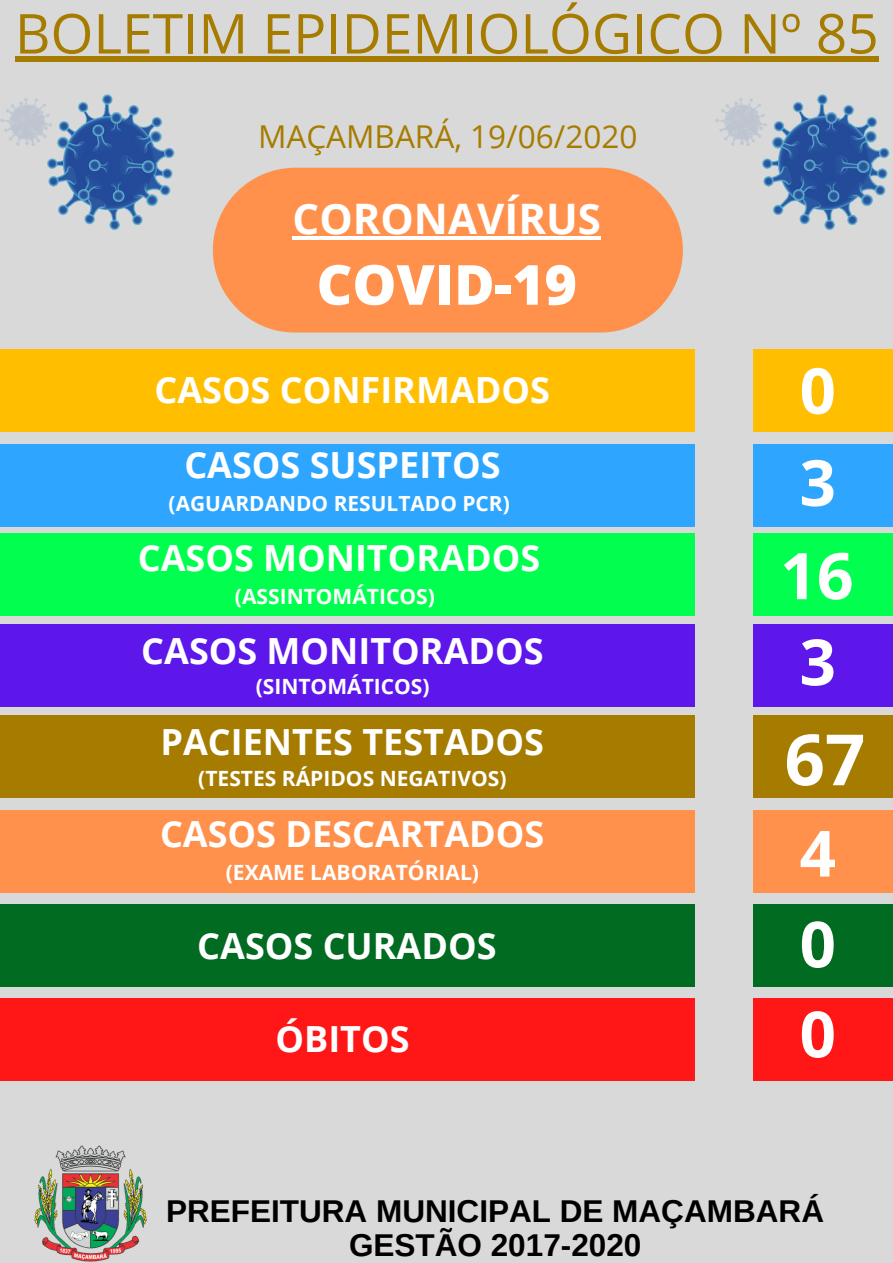
<style>
.page{position:relative;width:893px;height:1263px;background:#d9d9d9}
.page>*{position:absolute;margin:0;border:0;box-sizing:border-box;transform-origin:0 0}
.t1{font:829.57px "Open Sans";color:#d9d9d9}
.t2{font:700 70.8px "Open Sans";color:#fff}
.t3{font:700 64.43px "Open Sans";color:#fff}
.t4{font:700 63.75px "Open Sans";color:#fff}
.t5{font:700 63.6px "Open Sans";color:#fff}
.t6{font:700 63.38px "Open Sans";color:#fff}
.t7{font:800 55.28px "Open Sans";color:#fff}
.t8{font:55.05px "Open Sans";color:#a67c00}
.t9{font:700 42px "Open Sans";color:#fff}
.t10{font:700 36px "Open Sans";color:#fff}
.t11{font:700 31.5px/34.3px "Arimo";color:#000;text-align:center}
.t12{font:31.5px "Open Sans";color:#a67c00}
.t13{font:700 21px "Open Sans";color:#fff}
.t14{font:700 20.92px "Open Sans";color:#fff}
</style>
<div class="page">
<div style="left:0;top:533px;width:893px;height:82px;background:#00ff4f"></div>
<div style="left:0;top:624px;width:893px;height:82px;background:#5e17eb"></div>
<div style="left:0;top:349px;width:893px;height:82px;background:#ffbf00"></div>
<div style="left:0;top:715px;width:893px;height:82px;background:#a67c00"></div>
<div style="left:0;top:444px;width:893px;height:82px;background:#2ea6ff"></div>
<div style="left:0;top:998px;width:893px;height:82px;background:#ff1616"></div>
<div style="left:0;top:905px;width:893px;height:82px;background:#006b21"></div>
<div style="left:0;top:810px;width:893px;height:82px;background:#ff914d"></div>
<svg style="left:213px;top:168px;width:470px;height:165px;background:#fb9658"></svg>
<img style="left:34px;top:1145px;width:113px;height:117px">
<hr style="left:292px;top:236px;width:309px;height:4px;background:#fff">
<img style="left:0;top:95px;width:175px;height:135px">
<div style="left:15px;top:56px;width:863px;height:5px;background:#a67c00"></div>
<img style="left:715px;top:95px;width:175px;height:135px">
<h3 class="t8" style="left:15px;top:-5px;width:865px">BOLETIM EPIDEMIOLÓGICO Nº 85</h3>
<p class="t12" style="left:258px;top:114px;width:381px">MAÇAMBARÁ, 19/06/2020</p>
<p class="t9" style="left:292px;top:189px;width:310px">CORONAVÍRUS</p>
<h3 class="t7" style="left:316px;top:246px;width:262px">COVID-19</h3>
<h1 class="t1" style="left:495px;top:82px;width:458px">|</h1>
<h3 class="t6" style="left:799px;top:346px;width:38px">0</h3>
<p class="t10" style="left:154px;top:365px;width:397px">CASOS CONFIRMADOS</p>
<p class="t10" style="left:184px;top:439px;width:318px">CASOS SUSPEITOS</p>
<h3 class="t4" style="left:799px;top:438px;width:38px">3</h3>
<p class="t14" style="left:169px;top:489px;width:343px">(AGUARDANDO RESULTADO PCR)</p>
<p class="t10" style="left:138px;top:532px;width:404px">CASOS MONITORADOS</p>
<h3 class="t3" style="left:780px;top:530px;width:75px">16</h3>
<p class="t13" style="left:235px;top:581px;width:201px">(ASSINTOMÁTICOS)</p>
<p class="t10" style="left:141px;top:625px;width:404px">CASOS MONITORADOS</p>
<h3 class="t4" style="left:799px;top:617px;width:38px">3</h3>
<p class="t13" style="left:256px;top:671px;width:175px">(SINTOMÁTICOS)</p>
<p class="t10" style="left:160px;top:717px;width:385px">PACIENTES TESTADOS</p>
<h2 class="t2" style="left:784px;top:710px;width:82px">67</h2>
<p class="t13" style="left:198px;top:763px;width:310px">(TESTES RÁPIDOS NEGATIVOS)</p>
<p class="t10" style="left:160px;top:809px;width:386px">CASOS DESCARTADOS</p>
<p class="t13" style="left:226px;top:857px;width:255px">(EXAME LABORATÓRIAL)</p>
<h3 class="t4" style="left:799px;top:808px;width:38px">4</h3>
<h3 class="t5" style="left:799px;top:899px;width:38px">0</h3>
<p class="t10" style="left:197px;top:920px;width:301px">CASOS CURADOS</p>
<p class="t10" style="left:275px;top:1013px;width:136px">ÓBITOS</p>
<h3 class="t4" style="left:799px;top:989px;width:38px">0</h3>
<p class="t11" style="left:166px;top:1193px;width:659px">PREFEITURA MUNICIPAL DE MAÇAMBARÁ<br>GESTÃO 2017-2020</p>
</div>
